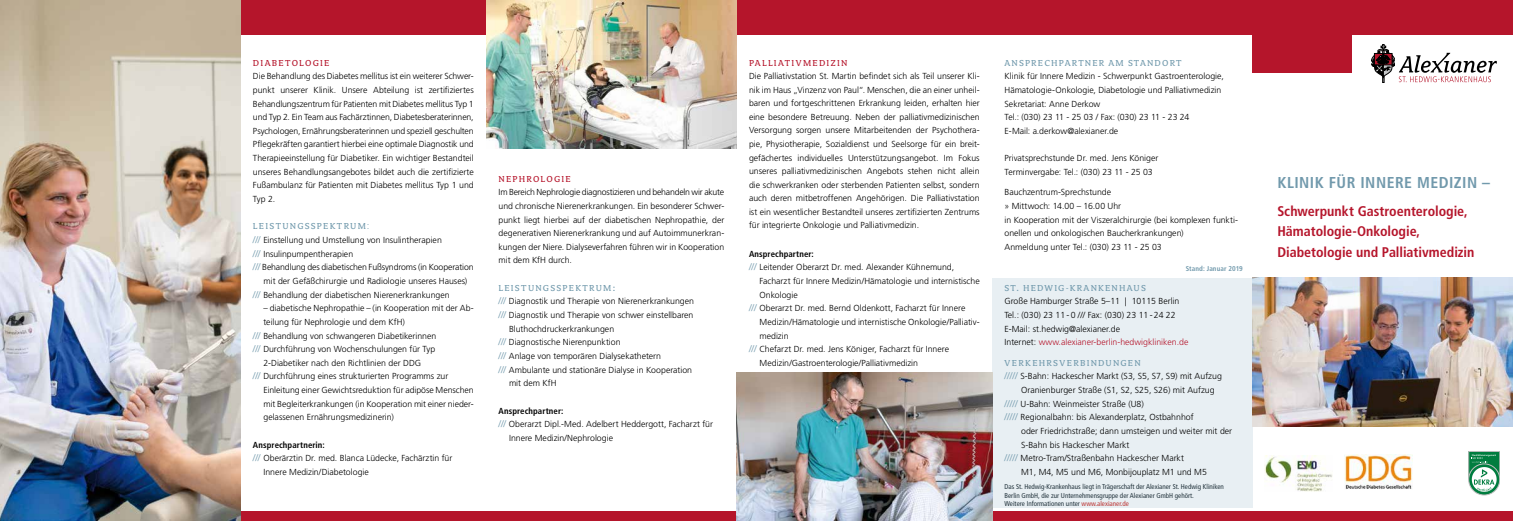
<style>
.page{position:relative;width:1513px;height:521px;background:#fff}
.page>*{position:absolute;margin:0;border:0;box-sizing:border-box;transform-origin:0 0}
.t1{font:700 condensed 15.75px "Frutiger LT Std";letter-spacing:.03em;color:#7199ac}
.t2{font:700 condensed 14px/20.5px "Frutiger LT Std";color:#b5152b}
.t3{font:9.62px "Avance";letter-spacing:.12em;color:#7199ac}
.t4{font:9.62px "Avance";letter-spacing:.12em;color:#b5152b}
.t5{font:300 8.75px/13.7px "Frutiger LT Std";color:#000}
.t6{font:700 condensed 8.75px "Frutiger LT Std";letter-spacing:.01em;color:#000}
.t7{font:condensed 7px/8.8px "Frutiger LT Std";color:#24353e}
.t8{font:700 condensed 7px "Frutiger LT Std";letter-spacing:.02em;color:#7199ac}
.s1{font-family:"Frutiger LT Std";font-weight:300}
.s2{font-size:9.62px;color:#7199ac}
.s3{color:#b5152b}
.s4{color:#bc3736}
</style>
<div class="page">
<div style="left:0;top:511px;width:1513px;height:10px;background:#b5152b"></div>
<div style="left:0;top:0;width:1513px;height:35px;background:#b5152b"></div>
<div style="left:1253px;top:0;width:99px;height:73px;background:#b5152b"></div>
<svg style="left:1371px;top:44px;width:126px;height:39px"></svg>
<svg style="left:1469px;top:464px;width:31px;height:31px"></svg>
<div style="left:1468px;top:464px;width:32px;height:31px;border:1px solid #bfbfbf;border-radius:50%"></div>
<svg style="left:1468px;top:451px;width:32px;height:41px"></svg>
<div style="left:992px;top:278px;width:261px;height:230px;background:#e8eff3"></div>
<img style="left:0;top:0;width:241px;height:521px">
<img style="left:1265px;top:455px;width:67px;height:36px">
<img style="left:1345px;top:454px;width:68px;height:35px">
<img style="left:1252px;top:278px;width:261px;height:148px">
<img style="left:486px;top:0;width:251px;height:149px">
<img style="left:737px;top:372px;width:255px;height:149px">
<p class="t4" style="left:253px;top:58px;width:78px">DIABETOLOGIE</p>
<p class="t5" style="left:253px;top:70px;width:222px;text-align:justify">Die Behandlung des Diabetes mellitus ist ein weiterer Schwer&shy;punkt unserer Klinik. Unsere Abteilung ist zertifiziertes Behandlungszentrum für Patienten mit Diabetes mellitus Typ 1 und Typ 2. Ein Team aus Fachärztinnen, Diabetesberaterinnen, Psychologen, Ernährungsberaterinnen und speziell geschulten Pflegekräften garantiert hierbei eine optimale Diagnostik und Therapieeinstellung für Diabetiker. Ein wichtiger Bestandteil unseres Behandlungsangebotes bildet auch die zertifizierte Fußambulanz für Patienten mit Diabetes mellitus Typ 1 und Typ 2.</p>
<p class="t3" style="left:253px;top:221px;width:118px">LEISTUNGSSPEKTRUM<span class="s1">:</span></p>
<p class="t5" style="left:253px;top:233px;width:190px"><span class="s2">///</span> Einstellung und Umstellung von Insulintherapien</p>
<p class="t5" style="left:253px;top:247px;width:102px"><span class="s2">///</span> Insulinpumpentherapien</p>
<p class="t5" style="left:253px;top:261px;width:222px"><span class="s2">///</span> Behandlung des diabetischen Fußsyndroms (in Kooperation</p>
<p class="t5" style="left:263px;top:274px;width:205px">mit der Gefäßchirurgie und Radiologie unseres Hauses)</p>
<p class="t5" style="left:253px;top:288px;width:198px"><span class="s2">///</span> Behandlung der diabetischen Nierenerkrankungen</p>
<p class="t5" style="left:263px;top:301px;width:212px">– diabetische Nephropathie – (in Kooperation mit der Ab-</p>
<p class="t5" style="left:263px;top:315px;width:143px">teilung für Nephrologie und dem KfH)</p>
<p class="t5" style="left:253px;top:329px;width:185px"><span class="s2">///</span> Behandlung von schwangeren Diabetikerinnen</p>
<p class="t5" style="left:253px;top:342px;width:184px"><span class="s2">///</span> Durchführung von Wochenschulungen für Typ</p>
<p class="t5" style="left:263px;top:356px;width:159px">2-Diabetiker nach den Richtlinien der DDG</p>
<p class="t5" style="left:253px;top:370px;width:197px"><span class="s2">///</span> Durchführung eines strukturierten Programms zur</p>
<p class="t5" style="left:263px;top:383px;width:212px">Einleitung einer Gewichtsreduktion für adipöse Menschen</p>
<p class="t5" style="left:263px;top:397px;width:212px">mit Begleiterkrankungen (in Kooperation mit einer nieder-</p>
<p class="t5" style="left:263px;top:411px;width:132px">gelassenen Ernährungsmedizinerin)</p>
<p class="t6" style="left:253px;top:439px;width:73px">Ansprechpartnerin:</p>
<p class="t5" style="left:253px;top:451px;width:201px"><span class="s2">///</span> Oberärztin Dr. med. Blanca Lüdecke, Fachärztin für</p>
<p class="t5" style="left:263px;top:465px;width:107px">Innere Medizin/Diabetologie</p>
<p class="t4" style="left:499px;top:174px;width:74px">NEPHROLOGIE</p>
<p class="t5" style="left:499px;top:185px;width:227px;text-align:justify">Im Bereich Nephrologie diagnostizieren und behandeln wir akute und chronische Nierenerkrankungen. Ein besonderer Schwer&shy;punkt liegt hierbei auf der diabetischen Nephropathie, der degenerativen Nierenerkrankung und auf Autoimmunerkran&shy;kungen der Niere. Dialyseverfahren führen wir in Kooperation mit dem KfH durch.</p>
<p class="t3" style="left:499px;top:283px;width:118px">LEISTUNGSSPEKTRUM:</p>
<p class="t5" style="left:499px;top:295px;width:197px"><span class="s2">///</span> Diagnostik und Therapie von Nierenerkrankungen</p>
<p class="t5" style="left:499px;top:308px;width:196px"><span class="s2">///</span> Diagnostik und Therapie von schwer einstellbaren</p>
<p class="t5" style="left:509px;top:322px;width:107px">Bluthochdruckerkrankungen</p>
<p class="t5" style="left:499px;top:336px;width:124px"><span class="s2">///</span> Diagnostische Nierenpunktion</p>
<p class="t5" style="left:499px;top:349px;width:164px"><span class="s2">///</span> Anlage von temporären Dialysekathetern</p>
<p class="t5" style="left:499px;top:363px;width:195px"><span class="s2">///</span> Ambulante und stationäre Dialyse in Kooperation</p>
<p class="t5" style="left:509px;top:376px;width:49px">mit dem KfH</p>
<p class="t6" style="left:499px;top:405px;width:66px">Ansprechpartner:</p>
<p class="t5" style="left:499px;top:417px;width:216px"><span class="s2">///</span> Oberarzt Dipl.-Med. Adelbert Heddergott, Facharzt für</p>
<p class="t5" style="left:509px;top:431px;width:106px">Innere Medizin/Nephrologie</p>
<p class="t4" style="left:749px;top:58px;width:100px">PALLIATIVMEDIZIN</p>
<p class="t5" style="left:749px;top:69px;width:232px;text-align:justify">Die Palliativstation St. Martin befindet sich als Teil unserer Kli&shy;nik im Haus „Vinzenz von Paul“. Menschen, die an einer unheil&shy;baren und fortgeschrittenen Erkrankung leiden, erhalten hier eine besondere Betreuung. Neben der palliativmedizinischen Versorgung sorgen unsere Mitarbeitenden der Psychothera&shy;pie, Physiotherapie, Sozialdienst und Seelsorge für ein breit&shy;gefächertes individuelles Unterstützungsangebot. Im Fokus unseres palliativmedizinischen Angebots stehen nicht allein die schwerkranken oder sterbenden Patienten selbst, sondern auch deren mitbetroffenen Angehörigen. Die Palliativstation ist ein wesentlicher Bestandteil unseres zertifizierten Zentrums für integrierte Onkologie und Palliativmedizin.</p>
<p class="t6" style="left:749px;top:248px;width:66px">Ansprechpartner:</p>
<p class="t5" style="left:749px;top:261px;width:207px"><span class="s2">///</span> Leitender Oberarzt Dr. med. Alexander Kühnemund,</p>
<p class="t5" style="left:760px;top:274px;width:222px">Facharzt für Innere Medizin/Hämatologie und internistische</p>
<p class="t5" style="left:760px;top:288px;width:40px">Onkologie</p>
<p class="t5" style="left:749px;top:301px;width:218px"><span class="s2">///</span> Oberarzt Dr. med. Bernd Oldenkott, Facharzt für Innere</p>
<p class="t5" style="left:760px;top:315px;width:222px">Medizin/Hämatologie und internistische Onkologie/Palliativ-</p>
<p class="t5" style="left:760px;top:329px;width:31px">medizin</p>
<p class="t5" style="left:749px;top:342px;width:202px"><span class="s2">///</span> Chefarzt Dr. med. Jens Königer, Facharzt für Innere</p>
<p class="t5" style="left:760px;top:356px;width:160px">Medizin/Gastroenterologie/Palliativmedizin</p>
<p class="t3" style="left:1005px;top:58px;width:179px">ANSPRECHPARTNER AM STANDORT</p>
<p class="t5" style="left:1005px;top:70px;width:221px">Klinik für Innere Medizin - Schwerpunkt Gastroenterologie, Hämatologie-Onkologie, Diabetologie und Palliativmedizin Sekretariat: Anne Derkow<br>Tel.: (030) 23 11 - 25 03 / Fax: (030) 23 11 - 23 24<br>E-Mail: a.derkow@alexianer.de</p>
<p class="t5" style="left:1005px;top:151px;width:155px">Privatsprechstunde Dr. med. Jens Königer<br>Terminvergabe: Tel.: (030) 23 11 - 25 03</p>
<p class="t5" style="left:1005px;top:185px;width:235px">Bauchzentrum-Sprechstunde<br>» Mittwoch: 14.00 – 16.00 Uhr<br>in Kooperation mit der Viszeralchirurgie (bei komplexen funkti&shy;onellen und onkologischen Baucherkrankungen)<br>Anmeldung unter Tel.: (030) 23 11 - 25 03</p>
<p class="t8" style="left:1186px;top:265px;width:59px">Stand: Januar 2019</p>
<p class="t3" style="left:1005px;top:283px;width:143px">ST. HEDWIG-KRANKENHAUS</p>
<p class="t5" style="left:1005px;top:295px;width:185px">Große Hamburger Straße 5–11 | 10115 Berlin Tel.: (030) 23 11 - 0 /// Fax: (030) 23 11 - 24 22<br>E-Mail: st.hedwig@alexianer.de<br>Internet: <span class="s3">www.alexianer-berlin-hedwigkliniken.de</span></p>
<p class="t3" style="left:1005px;top:358px;width:138px">VERKEHRSVERBINDUNGEN</p>
<p class="t5" style="left:1005px;top:370px;width:219px"><span class="s2">/////</span> S-Bahn: Hackescher Markt (S3, S5, S7, S9) mit Aufzug</p>
<p class="t5" style="left:1021px;top:383px;width:195px">Oranienburger Straße (S1, S2, S25, S26) mit Aufzug</p>
<p class="t5" style="left:1005px;top:397px;width:141px"><span class="s2">/////</span> U-Bahn: Weinmeister Straße (U8)</p>
<p class="t5" style="left:1005px;top:411px;width:191px"><span class="s2">/////</span> Regionalbahn: bis Alexanderplatz, Ostbahnhof</p>
<p class="t5" style="left:1021px;top:424px;width:212px">oder Friedrichstraße; dann umsteigen und weiter mit der</p>
<p class="t5" style="left:1021px;top:438px;width:110px">S-Bahn bis Hackescher Markt</p>
<p class="t5" style="left:1005px;top:451px;width:181px"><span class="s2">/////</span> Metro-Tram/Straßenbahn Hackescher Markt</p>
<p class="t5" style="left:1021px;top:465px;width:187px">M1, M4, M5 und M6, Monbijouplatz M1 und M5</p>
<p class="t7" style="left:1005px;top:482px;width:221px">Das St. Hedwig-Krankenhaus liegt in Trägerschaft der Alexianer St. Hedwig Kliniken<br>Berlin GmbH, die zur Unternehmensgruppe der Alexianer GmbH gehört.<br>Weitere Informationen unter <span class="s4">www.alexianer.de</span></p>
<h1 class="t1" style="left:1277px;top:174px;width:214px">KLINIK FÜR INNERE MEDIZIN –</h1>
<h2 class="t2" style="left:1277px;top:201px;width:198px">Schwerpunkt Gastroenterologie,<br>Hämatologie-Onkologie,<br>Diabetologie und Palliativmedizin</h2>
</div>
